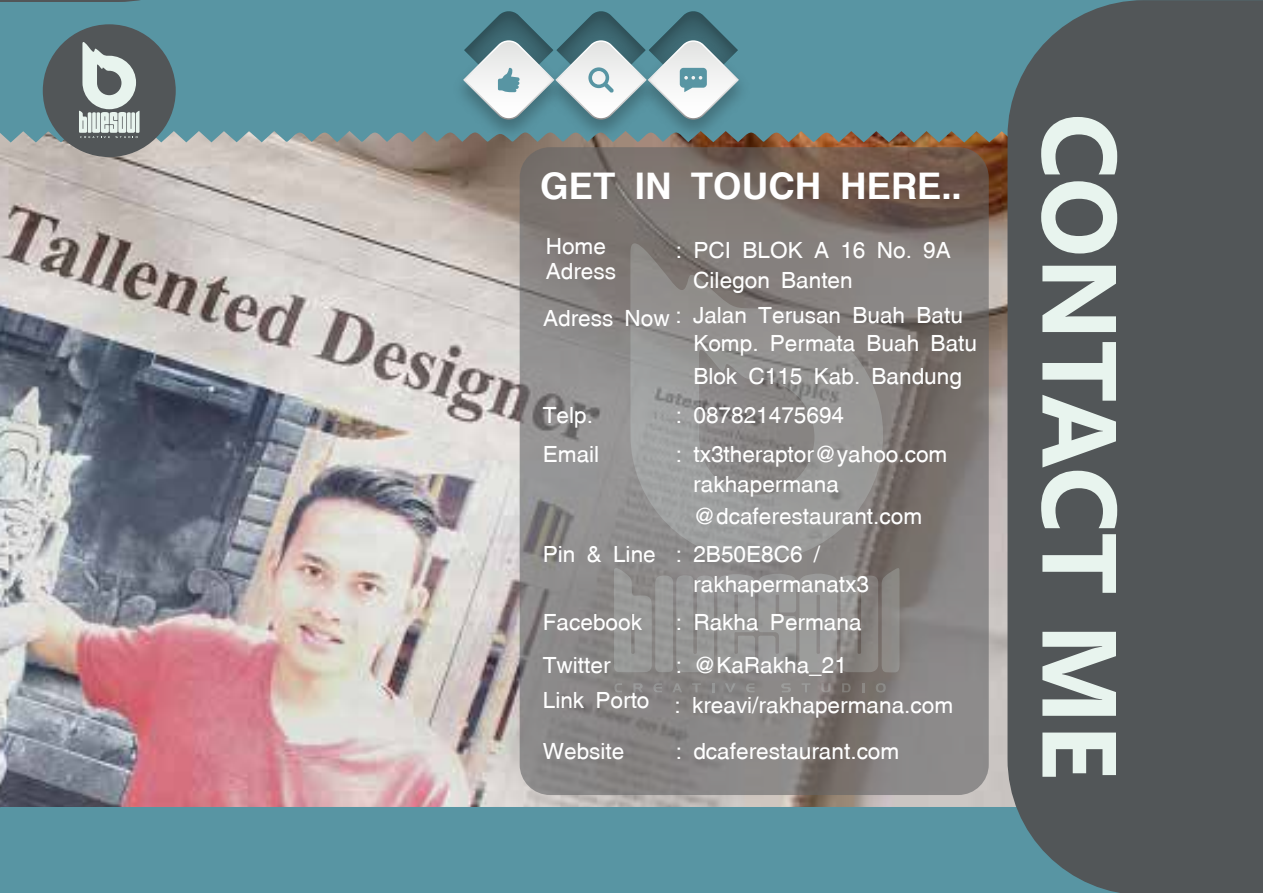
<style>
.page{position:relative;width:1263px;height:893px;background:#fff}
.page>*{position:absolute;margin:0;border:0;box-sizing:border-box;transform-origin:0 0}
.t1{font:700 105px "Nirmala UI";color:#e8f4ee}
.t2{font:700 37.5px "New Zurica";color:#fff}
.t3{font:27px/30px "New Zurica";color:#fff}
</style>
<div class="page">
<img style="left:0;top:144px;width:1007px;height:663px">
<div style="left:0;top:2px;width:1007px;height:142px;background:#5895a3"></div>
<div style="left:0;top:807px;width:1007px;height:86px;background:#5895a3"></div>
<svg style="left:0;top:0;width:1007px;height:2px;background:#578c99"></svg>
<div style="left:43px;top:24px;width:133px;height:133px;background:#525658;border-radius:50%"></div>
<svg style="left:79px;top:42px;width:61px;height:96px"></svg>
<div style="left:1007px;top:0;width:256px;height:893px;background:#525658"></div>
<svg style="left:520px;top:147px;width:469px;height:648px;background:#827c79"></svg>
<svg style="left:630px;top:243px;width:253px;height:318px;background:#8f8d8c"></svg>
<svg style="left:614px;top:683px;width:8px;height:9px"></svg>
<svg style="left:633px;top:683px;width:10px;height:9px"></svg>
<svg style="left:653px;top:683px;width:9px;height:9px"></svg>
<svg style="left:672px;top:683px;width:10px;height:9px"></svg>
<svg style="left:692px;top:683px;width:9px;height:9px"></svg>
<svg style="left:712px;top:683px;width:2px;height:9px"></svg>
<svg style="left:725px;top:683px;width:11px;height:9px"></svg>
<svg style="left:746px;top:683px;width:8px;height:9px"></svg>
<svg style="left:781px;top:683px;width:10px;height:9px"></svg>
<svg style="left:802px;top:683px;width:8px;height:9px"></svg>
<svg style="left:821px;top:683px;width:9px;height:9px"></svg>
<svg style="left:842px;top:683px;width:9px;height:9px"></svg>
<svg style="left:862px;top:683px;width:2px;height:9px"></svg>
<svg style="left:876px;top:683px;width:10px;height:9px"></svg>
<svg style="left:614px;top:564px;width:285px;height:108px;background:#92908f"></svg>
<img style="left:666px;top:31px;width:92px;height:117px">
<img style="left:444px;top:31px;width:92px;height:117px">
<img style="left:536px;top:120px;width:130px;height:28px">
<svg style="left:460px;top:10px;width:282px;height:110px"></svg>
<h2 class="t2" style="left:540px;top:164px;width:423px">GET IN TOUCH HERE..</h2>
<p class="t3" style="left:546px;top:233px;width:72px;line-height:25.5px">Home<br>Adress</p>
<p class="t3" style="left:693px;top:300px;width:285px;line-height:28.5px;text-indent:-150px">Adress Now : Jalan Terusan Buah Batu<br>Komp. Permata Buah Batu</p>
<p class="t3" style="left:693px;top:360px;width:270px">Blok C115 Kab. Bandung</p>
<p class="t3" style="left:693px;top:234px;width:259px;text-indent:-17px">: PCI BLOK A 16 No. 9A<br>Cilegon Banten</p>
<p class="t3" style="left:543px;top:399px;width:52px">Telp.</p>
<p class="t3" style="left:676px;top:399px;width:170px">: 087821475694</p>
<p class="t3" style="left:543px;top:438px;width:58px">Email</p>
<p class="t3" style="left:693px;top:438px;width:256px;text-indent:-17px">: tx3theraptor@yahoo.com rakhapermana</p>
<p class="t3" style="left:543px;top:497px;width:381px;line-height:38.1px;text-indent:150px">@dcaferestaurant.com<br>Pin &amp; Line : 2B50E8C6 /</p>
<p class="t3" style="left:693px;top:569px;width:177px">rakhapermanatx3</p>
<p class="t3" style="left:543px;top:606px;width:101px">Facebook</p>
<p class="t3" style="left:676px;top:606px;width:187px">: Rakha Permana</p>
<p class="t3" style="left:543px;top:650px;width:69px">Twitter</p>
<p class="t3" style="left:676px;top:650px;width:173px">: @KaRakha_21</p>
<p class="t3" style="left:543px;top:674px;width:108px;line-height:51px">Link Porto<br>Website</p>
<p class="t3" style="left:674px;top:690px;width:280px">: kreavi/rakhapermana.com</p>
<p class="t3" style="left:676px;top:735px;width:225px">: dcaferestaurant.com</p>
<h1 class="t1" style="left:1161px;top:113px;width:668px;rotate:90deg">CONTACT ME</h1>
</div>
